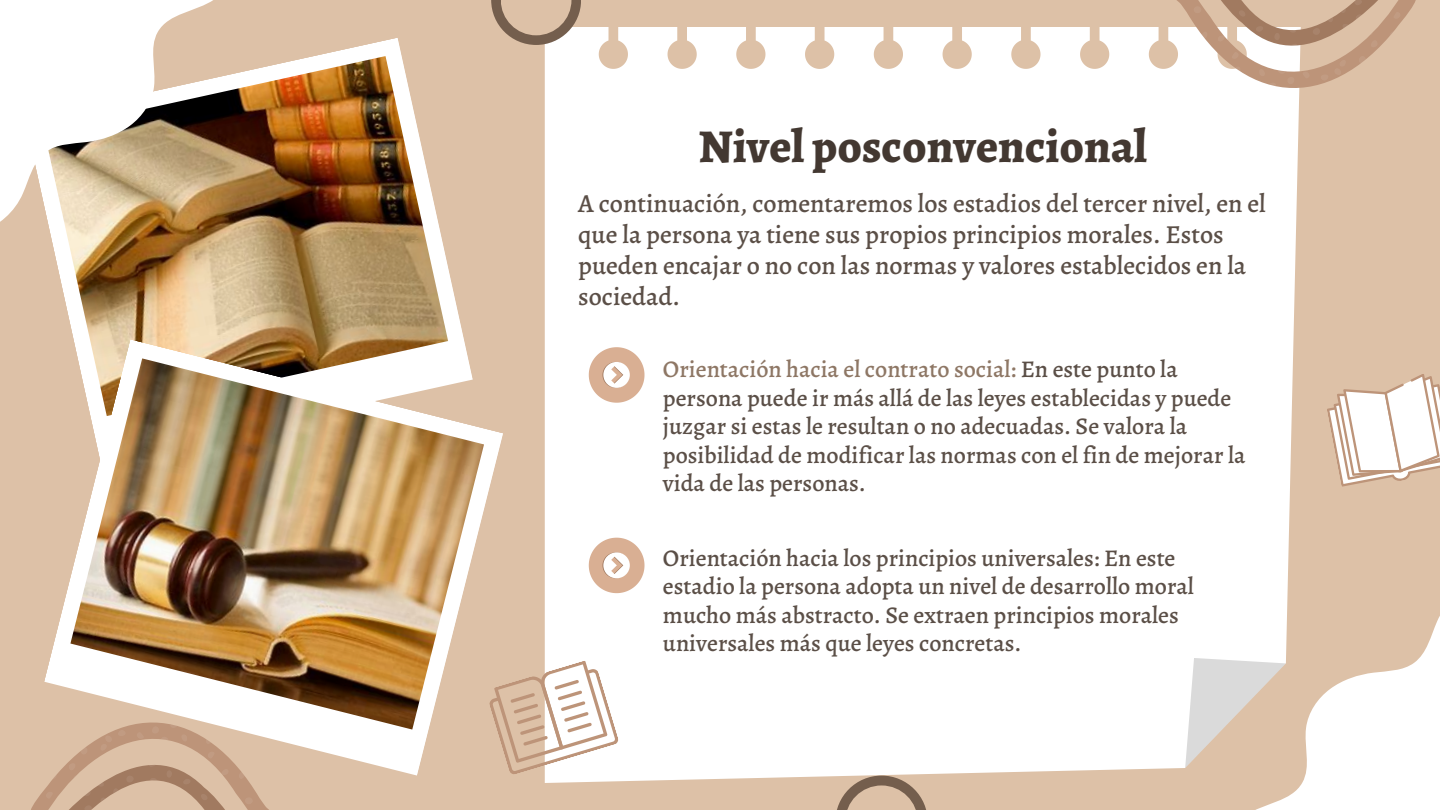
<style>
.page{position:relative;width:1440px;height:810px;background:#ddc1a7}
.page>*{position:absolute;margin:0;border:0;box-sizing:border-box;transform-origin:0 0}
.t1{font:800 47.1px "Alegreya";color:#433831}
.t2{font:500 26px/30.8px "Alegreya";color:#5b4f47}
.t3{font:500 24px/28.5px "Alegreya";color:#5b4f47}
.s1{color:#8e7765}
</style>
<div class="page">
<svg style="left:316px;top:38px;width:148px;height:301px"></svg>
<img style="left:53px;top:56px;width:395px;height:283px">
<div style="left:545px;top:27px;width:754px;height:756px;background:#fff"></div>
<svg style="left:598px;top:185px;width:635px;height:2px"></svg>
<svg style="left:598px;top:258px;width:635px;height:2px"></svg>
<svg style="left:598px;top:331px;width:635px;height:2px"></svg>
<svg style="left:598px;top:477px;width:635px;height:2px"></svg>
<div style="left:598px;top:618px;width:612px;height:7px;background:#fff"></div>
<svg style="left:44px;top:339px;width:459px;height:437px"></svg>
<img style="left:70px;top:358px;width:414px;height:372px">
<div style="left:589px;top:347px;width:644px;height:59px;background:#fff"></div>
<div style="left:589px;top:538px;width:644px;height:55px;background:#fff"></div>
<svg style="left:1158px;top:0;width:258px;height:114px"></svg>
<svg style="left:31px;top:696px;width:257px;height:114px"></svg>
<svg style="left:488px;top:658px;width:722px;height:118px;background:#f8f5f1"></svg>
<svg style="left:1327px;top:374px;width:113px;height:113px"></svg>
<svg style="left:835px;top:776px;width:93px;height:34px"></svg>
<svg style="left:845px;top:785px;width:73px;height:25px"></svg>
<svg style="left:491px;top:0;width:90px;height:45px"></svg>
<svg style="left:501px;top:0;width:70px;height:35px"></svg>
<svg style="left:0;top:0;width:250px;height:245px"></svg>
<svg style="left:1210px;top:569px;width:230px;height:241px"></svg>
<h1 class="t1" style="left:698px;top:114px;width:450px">Nivel posconvencional</h1>
<p class="t2" style="left:578px;top:188px;width:689px">A continuación, comentaremos los estadios del tercer nivel, en el que la persona ya tiene sus propios principios morales. Estos pueden encajar o no con las normas y valores establecidos en la sociedad.</p>
<p class="t3" style="left:663px;top:355px;width:584px"><span class="s1">Orientación hacia el contrato social:</span> En este punto la persona puede ir más allá de las leyes establecidas y puede juzgar si estas le resultan o no adecuadas. Se valora la posibilidad de modificar las normas con el fin de mejorar la vida de las personas.</p>
<p class="t3" style="left:663px;top:543px;width:533px">Orientación hacia los principios universales: En este estadio la persona adopta un nivel de desarrollo moral mucho más abstracto. Se extraen principios morales universales más que leyes concretas.</p>
</div>
